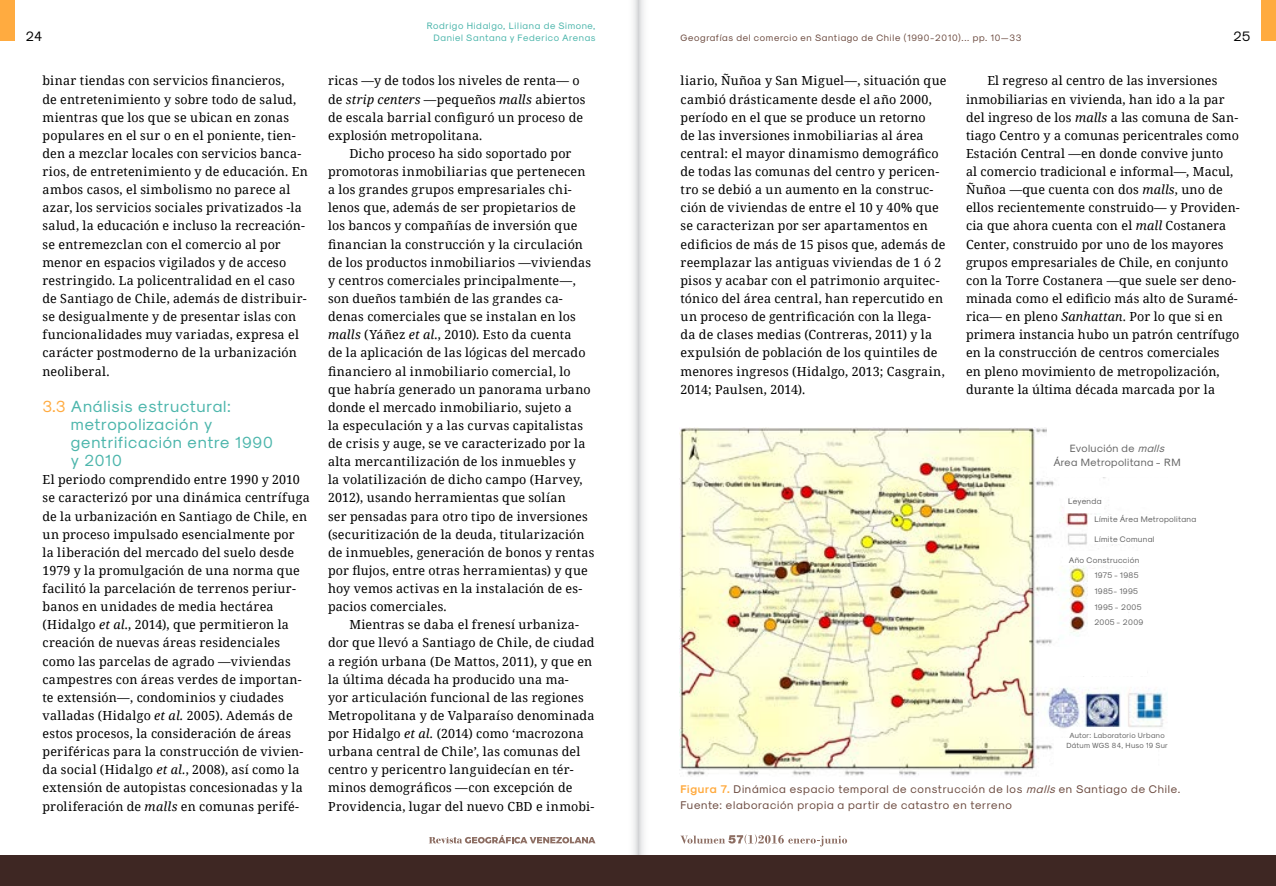
<style>
.page{position:relative;width:1276px;height:886px;background:#fff}
.page>*{position:absolute;margin:0;border:0;box-sizing:border-box;transform-origin:0 0}
.t1{font:16.25px/18.1px "Sk Modernist Regular";letter-spacing:.045em;color:#4db6ac}
.t2{font:13.75px "Sk Modernist Regular";color:#000}
.t3{font:12.5px/18.1px "Noto Serif";letter-spacing:.015em;color:#000}
.t4{font:11.25px/15.6px "Sk Modernist Regular";letter-spacing:.06em;color:#6d4c41}
.t5{font:10.62px/13.8px "Sk Modernist Regular";letter-spacing:.04em;color:#656565;text-align:center}
.t6{font:9.38px "Sk Modernist Regular";letter-spacing:.07em;color:#6d4c41}
.t7{font:9.38px "Sk Modernist Regular";letter-spacing:.07em;color:#4db6ac}
.t8{font:8.12px/15.9px "Sk Modernist Regular";letter-spacing:.04em;color:#656565}
.t9{font:8.12px "Sk Modernist Regular";letter-spacing:.02em;color:#656565}
.t10{font:7.5px/10px "Sk Modernist Regular";letter-spacing:.035em;color:#656565;text-align:center}
.s1{color:#ffab40}
.s2{font-style:italic}
.s3{font-family:"Sk Modernist Bold";color:#ffab40}
</style>
<div class="page">
<svg style="left:429px;top:835px;width:166px;height:8px"></svg>
<svg style="left:680px;top:834px;width:167px;height:12px"></svg>
<div style="left:0;top:0;width:14px;height:41px;background:#ffab40"></div>
<div style="left:1261px;top:0;width:15px;height:41px;background:#ffab40"></div>
<svg style="left:624px;top:0;width:14px;height:856px"></svg>
<svg style="left:638px;top:0;width:14px;height:856px"></svg>
<img style="left:680px;top:427px;width:485px;height:350px">
<div style="left:1046px;top:426px;width:148px;height:51px;background:#fff"></div>
<div style="left:1130px;top:493px;width:39px;height:13px;background:#fff"></div>
<div style="left:1065px;top:499px;width:38px;height:14px;background:#fff"></div>
<div style="left:1088px;top:515px;width:79px;height:28px;background:#fff"></div>
<div style="left:1063px;top:551px;width:80px;height:13px;background:#fff"></div>
<div style="left:1088px;top:569px;width:40px;height:65px;background:#fff"></div>
<div style="left:1059px;top:657px;width:87px;height:19px;background:#fff"></div>
<div style="left:1054px;top:738px;width:104px;height:28px;background:#fff"></div>
<div style="left:0;top:856px;width:1276px;height:30px;background:#3e2723"></div>
<p class="t7" style="left:427px;top:21px;width:170px">Rodrigo Hidalgo, Liliana de Simone,</p>
<p class="t2" style="left:26px;top:28px;width:18px">24</p>
<p class="t7" style="left:433px;top:32px;width:164px">Daniel Santana y Federico Arenas</p>
<p class="t6" style="left:680px;top:32px;width:342px">Geografías del comercio en Santiago de Chile (1990-2010)... pp. 10—33</p>
<p class="t2" style="left:1233px;top:28px;width:18px">25</p>
<p class="t3" style="left:43px;top:71px;width:267px">binar tiendas con servicios financieros,<br>de entretenimiento y sobre todo de salud, mientras que los que se ubican en zonas populares en el sur o en el poniente, tien&shy;den a mezclar locales con servicios banca&shy;rios, de entretenimiento y de educación. En ambos casos, el simbolismo no parece al azar, los servicios sociales privatizados -la salud, la educación e incluso la recreación&shy;se entremezclan con el comercio al por menor en espacios vigilados y de acceso restringido. La policentralidad en el caso de Santiago de Chile, además de distribuir&shy;se desigualmente y de presentar islas con funcionalidades muy variadas, expresa el carácter postmoderno de la urbanización neoliberal.</p>
<h1 class="t1" style="left:71px;top:397px;width:203px;text-indent:-28px"><span class="s1">3.3</span> Análisis estructural: metropolización y gentrificación entre 1990 y 2010</h1>
<p class="t3" style="left:43px;top:470px;width:269px">El periodo comprendido entre 1990 y 2010 se caracterizó por una dinámica centrífuga de la urbanización en Santiago de Chile, en un proceso impulsado esencialmente por<br>la liberación del mercado del suelo desde 1979 y la promulgación de una norma que facilitó la parcelación de terrenos periur&shy;banos en unidades de media hectárea (Hidalgo <span class="s2">et al.</span>, 2014), que permitieron la creación de nuevas áreas residenciales como las parcelas de agrado —viviendas campestres con áreas verdes de importan&shy;te extensión—, condominios y ciudades valladas (Hidalgo <span class="s2">et al.</span> 2005). Además de estos procesos, la consideración de áreas periféricas para la construcción de vivien&shy;da social (Hidalgo <span class="s2">et al.</span>, 2008), así como la extensión de autopistas concesionadas y la proliferación de <span class="s2">malls</span> en comunas perifé-</p>
<p class="t3" style="left:680px;top:71px;width:267px">liario, Ñuñoa y San Miguel—, situación que cambió drásticamente desde el año 2000, período en el que se produce un retorno<br>de las inversiones inmobiliarias al área central: el mayor dinamismo demográfico de todas las comunas del centro y pericen&shy;tro se debió a un aumento en la construc&shy;ción de viviendas de entre el 10 y 40% que se caracterizan por ser apartamentos en edificios de más de 15 pisos que, además de reemplazar las antiguas viviendas de 1 ó 2 pisos y acabar con el patrimonio arquitec&shy;tónico del área central, han repercutido en un proceso de gentrificación con la llega&shy;da de clases medias (Contreras, 2011) y la expulsión de población de los quintiles de menores ingresos (Hidalgo, 2013; Casgrain, 2014; Paulsen, 2014).</p>
<p class="t3" style="left:966px;top:71px;width:275px;text-indent:21px">El regreso al centro de las inversiones inmobiliarias en vivienda, han ido a la par del ingreso de los <span class="s2">malls</span> a las comuna de San&shy;tiago Centro y a comunas pericentrales como Estación Central —en donde convive junto<br>al comercio tradicional e informal—, Macul, Ñuñoa —que cuenta con dos <span class="s2">malls</span>, uno de ellos recientemente construido— y Providen&shy;cia que ahora cuenta con el <span class="s2">mall</span> Costanera Center, construido por uno de los mayores grupos empresariales de Chile, en conjunto con la Torre Costanera —que suele ser deno&shy;minada como el edificio más alto de Suramé&shy;rica— en pleno <span class="s2">Sanhattan</span>. Por lo que si en primera instancia hubo un patrón centrífugo en la construcción de centros comerciales<br>en pleno movimiento de metropolización, durante la última década marcada por la</p>
<p class="t3" style="left:328px;top:71px;width:259px">ricas —y de todos los niveles de renta— o de <span class="s2">strip centers</span> —pequeños <span class="s2">malls</span> abiertos de escala barrial configuró un proceso de explosión metropolitana.</p>
<p class="t3" style="left:328px;top:144px;width:268px;text-indent:21px">Dicho proceso ha sido soportado por promotoras inmobiliarias que pertenecen a los grandes grupos empresariales chi&shy;lenos que, además de ser propietarios de los bancos y compañías de inversión que financian la construcción y la circulación de los productos inmobiliarios —viviendas y centros comerciales principalmente—, son dueños también de las grandes ca&shy;denas comerciales que se instalan en los <span class="s2">malls</span> (Yáñez <span class="s2">et al.</span>, 2010). Esto da cuenta<br>de la aplicación de las lógicas del mercado financiero al inmobiliario comercial, lo que habría generado un panorama urbano donde el mercado inmobiliario, sujeto a<br>la especulación y a las curvas capitalistas de crisis y auge, se ve caracterizado por la alta mercantilización de los inmuebles y<br>la volatilización de dicho campo (Harvey, 2012), usando herramientas que solían<br>ser pensadas para otro tipo de inversiones (securitización de la deuda, titularización de inmuebles, generación de bonos y rentas por flujos, entre otras herramientas) y que hoy vemos activas en la instalación de es&shy;pacios comerciales.</p>
<p class="t3" style="left:328px;top:615px;width:268px;text-indent:21px">Mientras se daba el frenesí urbaniza&shy;dor que llevó a Santiago de Chile, de ciudad a región urbana (De Mattos, 2011), y que en la última década ha producido una ma-<br>yor articulación funcional de las regiones Metropolitana y de Valparaíso denominada por Hidalgo <span class="s2">et al.</span> (2014) como ‘macrozona urbana central de Chile’, las comunas del centro y pericentro languidecían en tér&shy;minos demográficos —con excepción de Providencia, lugar del nuevo CBD e inmobi-</p>
<p class="t5" style="left:1053px;top:441px;width:129px">Evolución de <span class="s2">malls<br></span>Área Metropolitana - RM</p>
<p class="t9" style="left:1068px;top:496px;width:35px">Leyenda</p>
<p class="t8" style="left:1094px;top:511px;width:103px">Límite Área Metropolitana</p>
<p class="t8" style="left:1094px;top:531px;width:62px">Límite Comunal</p>
<p class="t8" style="left:1069px;top:552px;width:72px">Año Construcción</p>
<p class="t8" style="left:1094px;top:567px;width:51px">1975 - 1985<br>1985- 1995<br>1995 - 2005<br>2005 - 2009</p>
<p class="t10" style="left:1066px;top:730px;width:103px">Autor: Laboratorio Urbano<br>Dátum WGS 84, Huso 19 Sur</p>
<p class="t4" style="left:680px;top:781px;width:501px"><span class="s3">Figura 7.</span> Dinámica espacio temporal de construcción de los <span class="s2">malls</span> en Santiago de Chile.<br>Fuente: elaboración propia a partir de catastro en terreno</p>
</div>
